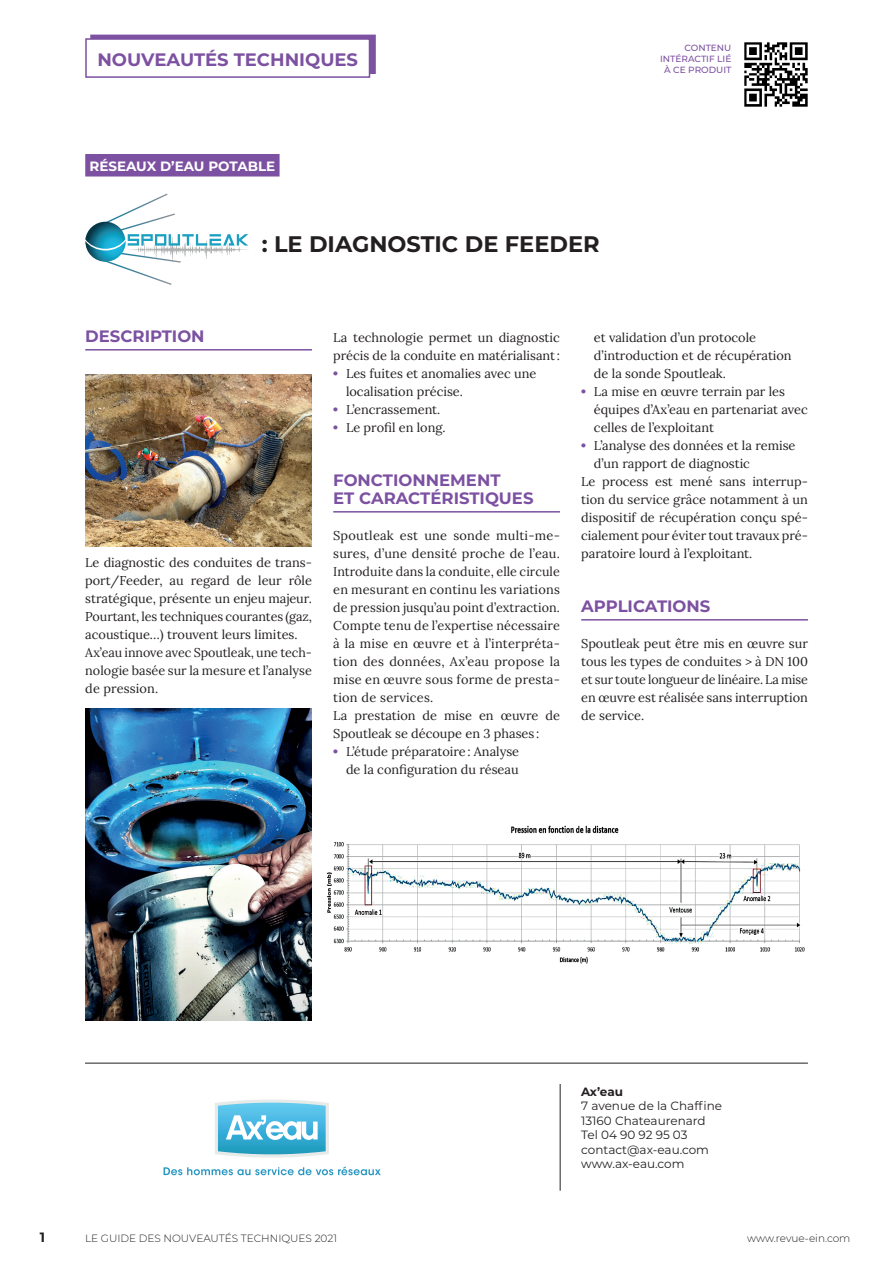
<style>
.page{position:relative;width:893px;height:1263px;background:#fff}
.page>*{position:absolute;margin:0;border:0;box-sizing:border-box;transform-origin:0 0}
.Titre{font:700 22.5px "Montserrat";color:#231f20}
.t1{font:700 18px "Montserrat";color:#7c51a1}
.Intertitre{font:700 16.5px "Montserrat";color:#7c51a1}
.Surtitre{font:700 13.5px "Montserrat";color:#fff}
.t2{font:700 13.5px "Montserrat";color:#231f20}
.Texte_courant{font:12.75px/18px "Lora";color:#231f20;text-align:justify}
.t3{font:12px "Montserrat";color:#231f20}
.t4{font:700 12px "Montserrat";color:#231f20}
.t5{font:300 10.5px "Montserrat";color:#231f20}
.t6{font:500 9px/10.8px "Montserrat";color:#7c51a1;text-align:right}
.s1{font-weight:700;color:#7c51a1}
</style>
<div class="page">
<div style="left:90px;top:35px;width:286px;height:39px;background:#7c51a1"></div>
<div style="left:86px;top:39px;width:283px;height:38px;background:#fff"></div>
<div style="left:85px;top:38px;width:285px;height:40px;border:2px solid #7c51a1"></div>
<hr style="left:85px;top:1063px;width:723px;height:1px;background:#231f20">
<hr style="left:560px;top:1084px;width:1px;height:107px;background:#231f20">
<div style="left:85px;top:154px;width:195px;height:22px;background:#7c51a1"></div>
<hr style="left:85px;top:349px;width:227px;height:2px;background:#7c51a1">
<hr style="left:333px;top:511px;width:227px;height:2px;background:#7c51a1">
<hr style="left:581px;top:619px;width:227px;height:2px;background:#7c51a1">
<svg style="left:215px;top:1099px;width:114px;height:58px"></svg>
<svg style="left:164px;top:1166px;width:217px;height:9px"></svg>
<img style="left:744px;top:43px;width:64px;height:63px">
<img style="left:85px;top:374px;width:227px;height:172px">
<img style="left:85px;top:708px;width:227px;height:312px">
<img style="left:326px;top:825px;width:479px;height:139px">
<svg style="left:85px;top:193px;width:163px;height:92px"></svg>
<h2 class="t1" style="left:97px;top:46px;width:262px">NOUVEAUTÉS TECHNIQUES</h2>
<p class="Surtitre" style="left:90px;top:156px;width:187px">RÉSEAUX D’EAU POTABLE</p>
<p class="Titre" style="left:262px;top:228px;width:339px">: LE DIAGNOSTIC DE FEEDER</p>
<p class="t6" style="left:660px;top:42px;width:73px">CONTENU<br>INTÉRACTIF LIÉ<br>À CE PRODUIT</p>
<p class="Intertitre" style="left:85px;top:324px;width:121px">DESCRIPTION</p>
<p class="Texte_courant" style="left:85px;top:553px;width:228px">Le diagnostic des conduites de trans&shy;port/Feeder, au regard de leur rôle stratégique, présente un enjeu majeur.<br>Pourtant, les techniques courantes (gaz, acoustique…) trouvent leurs limites.</p>
<p class="Texte_courant" style="left:85px;top:643px;width:228px">Ax’eau innove avec Spoutleak, une tech&shy;nologie basée sur la mesure et l’analyse de pression.</p>
<p class="Texte_courant" style="left:333px;top:328px;width:228px">La technologie permet un diagnostic précis de la conduite en matérialisant:</p>
<p class="Texte_courant" style="left:346px;top:364px;width:192px;text-indent:-13px"><span class="s1">•</span> Les fuites et anomalies avec une localisation précise.</p>
<p class="Texte_courant" style="left:333px;top:400px;width:109px"><span class="s1">•</span> L’encrassement.</p>
<p class="Texte_courant" style="left:333px;top:418px;width:114px"><span class="s1">•</span> Le profil en long.</p>
<p class="Intertitre" style="left:333px;top:468px;width:169px">FONCTIONNEMENT</p>
<p class="Intertitre" style="left:333px;top:486px;width:202px">ET CARACTÉRISTIQUES</p>
<p class="Texte_courant" style="left:333px;top:526px;width:228px">Spoutleak est une sonde multi-me&shy;sures, d’une densité proche de l’eau.<br>Introduite dans la conduite, elle circule en mesurant en continu les variations de pression jusqu’au point d’extraction.</p>
<p class="Texte_courant" style="left:333px;top:616px;width:228px">Compte tenu de l’expertise nécessaire à la mise en œuvre et à l’interpréta&shy;tion des données, Ax’eau propose la mise en œuvre sous forme de presta&shy;tion de services.</p>
<p class="Texte_courant" style="left:333px;top:706px;width:228px">La prestation de mise en œuvre de<br>Spoutleak se découpe en 3 phases :</p>
<p class="Texte_courant" style="left:333px;top:742px;width:187px;text-align:right"><span class="s1">•</span> L’étude préparatoire: Analyse de la configuration du réseau</p>
<p class="Texte_courant" style="left:594px;top:328px;width:199px;text-align:left">et validation d’un protocole d’introduction et de récupération de la sonde Spoutleak.</p>
<p class="Texte_courant" style="left:594px;top:382px;width:215px;text-align:left;text-indent:-13px"><span class="s1">•</span> La mise en œuvre terrain par les équipes d’Ax’eau en partenariat avec celles de l’exploitant</p>
<p class="Texte_courant" style="left:594px;top:436px;width:203px;text-indent:-13px"><span class="s1">•</span> L’analyse des données et la remise d’un rapport de diagnostic</p>
<p class="Texte_courant" style="left:581px;top:472px;width:228px">Le process est mené sans interrup&shy;tion du service grâce notamment à un dispositif de récupération conçu spé&shy;cialement pour éviter tout travaux pré&shy;paratoire lourd à l’exploitant.</p>
<p class="Intertitre" style="left:581px;top:594px;width:131px">APPLICATIONS</p>
<p class="Texte_courant" style="left:581px;top:634px;width:228px">Spoutleak peut être mis en œuvre sur tous les types de conduites &gt; à DN 100 et sur toute longueur de linéaire. La mise en œuvre est réalisée sans interruption de service.</p>
<p class="t4" style="left:581px;top:1083px;width:43px">Ax’eau</p>
<p class="t3" style="left:581px;top:1098px;width:142px">7 avenue de la Chaffine</p>
<p class="t3" style="left:581px;top:1112px;width:126px">13160 Chateaurenard</p>
<p class="t3" style="left:581px;top:1127px;width:108px">Tel 04 90 92 95 03</p>
<p class="t3" style="left:581px;top:1141px;width:129px">contact@ax-eau.com</p>
<p class="t3" style="left:581px;top:1155px;width:105px">www.ax-eau.com</p>
<p class="t2" style="left:40px;top:1227px;width:7px">1</p>
<p class="t5" style="left:85px;top:1231px;width:254px">LE GUIDE DES NOUVEAUTÉS TECHNIQUES 2021</p>
<p class="t5" style="left:747px;top:1231px;width:105px">www.revue-ein.com</p>
</div>
